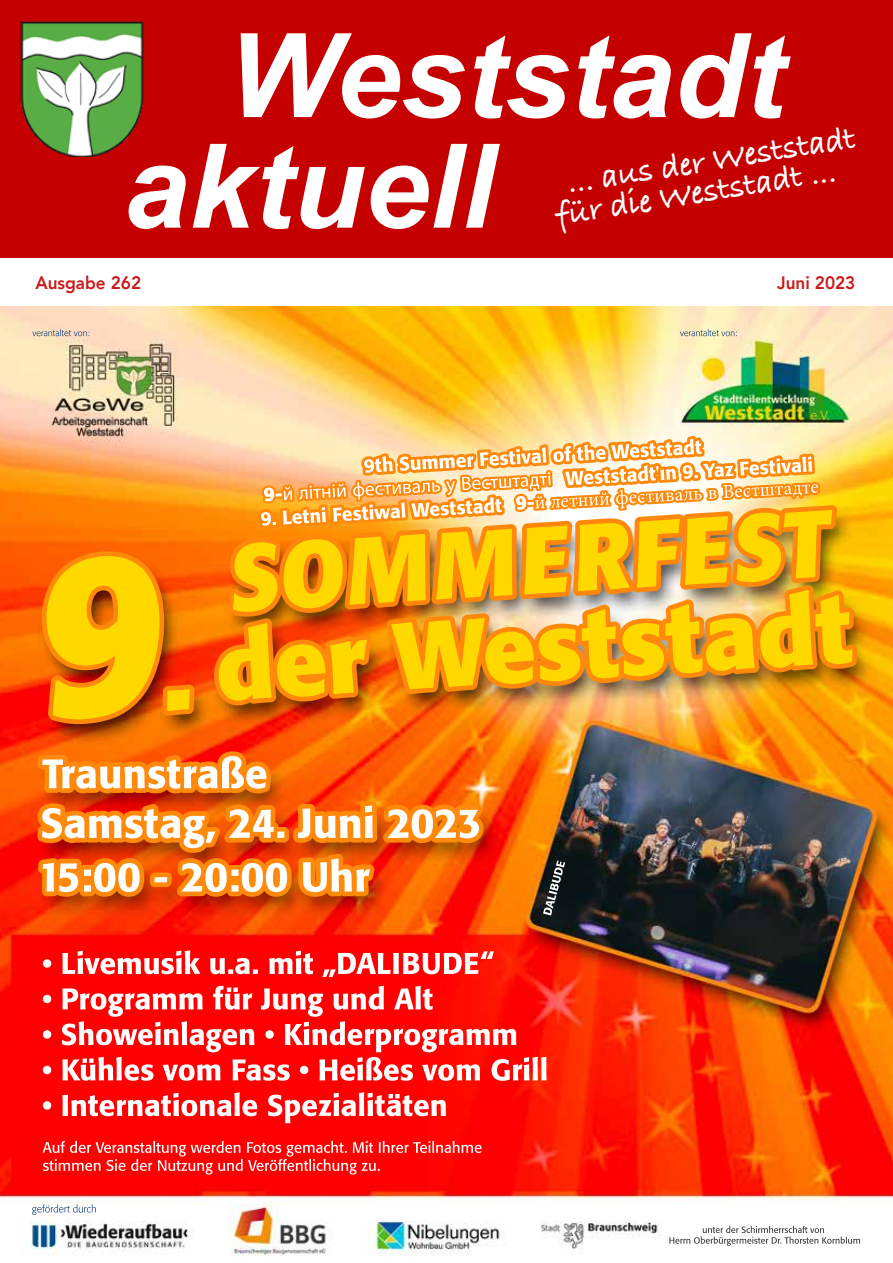
<style>
.page{position:relative;width:893px;height:1263px;background:#fff}
.page>*{position:absolute;margin:0;border:0;box-sizing:border-box;transform-origin:0 0}
.t1{font:italic 700 117px "Arial";color:#fff}
.t2{font:700 34.5px/30px "Bradley Hand ITCTT";color:#fff;scale:.95 1}
.t3{font:800 18px "Avenir";color:#cb1a1a;scale:.95 1}
</style>
<div class="page">
<div style="left:0;top:0;width:893px;height:257px;background:#c50000"></div>
<img style="left:20px;top:21px;width:124px;height:135px">
<img style="left:0;top:306px;width:893px;height:950px">
<img style="left:732px;top:505px;width:105px;height:82px">
<img style="left:578px;top:510px;width:254px;height:81px">
<img style="left:42px;top:551px;width:152px;height:173px">
<img style="left:45px;top:556px;width:145px;height:164px">
<img style="left:582px;top:585px;width:225px;height:5px">
<img style="left:582px;top:590px;width:270px;height:88px">
<img style="left:38px;top:751px;width:195px;height:42px">
<img style="left:42px;top:756px;width:202px;height:33px">
<img style="left:38px;top:801px;width:339px;height:42px">
<img style="left:42px;top:805px;width:414px;height:33px">
<img style="left:38px;top:854px;width:336px;height:43px">
<img style="left:43px;top:858px;width:309px;height:34px">
<img style="left:550px;top:860px;width:15px;height:31px">
<img style="left:78px;top:950px;width:416px;height:24px">
<img style="left:62px;top:986px;width:359px;height:24px">
<img style="left:62px;top:1021px;width:283px;height:24px">
<img style="left:98px;top:1057px;width:449px;height:23px">
<svg style="left:43px;top:1101px;width:8px;height:9px"></svg>
<img style="left:62px;top:1092px;width:346px;height:24px">
<img style="left:53px;top:329px;width:33px;height:7px">
<img style="left:700px;top:329px;width:34px;height:7px">
<img style="left:703px;top:1229px;width:67px;height:7px">
<img style="left:679px;top:1239px;width:88px;height:7px">
<img style="left:779px;top:1239px;width:47px;height:7px">
<img style="left:61px;top:1141px;width:190px;height:12px">
<img style="left:331px;top:1141px;width:129px;height:12px">
<img style="left:131px;top:1159px;width:156px;height:12px">
<img style="left:304px;top:1159px;width:41px;height:12px">
<img style="left:726px;top:1226px;width:71px;height:7px">
<img style="left:701px;top:1236px;width:93px;height:7px">
<img style="left:806px;top:1236px;width:51px;height:8px">
<img style="left:42px;top:1204px;width:54px;height:8px">
<img style="left:737px;top:454px;width:73px;height:24px">
<img style="left:740px;top:456px;width:72px;height:19px">
<img style="left:408px;top:500px;width:85px;height:20px">
<img style="left:449px;top:500px;width:53px;height:15px">
<img style="left:608px;top:436px;width:84px;height:25px">
<img style="left:649px;top:439px;width:53px;height:18px">
<img style="left:721px;top:482px;width:94px;height:18px">
<img style="left:723px;top:484px;width:95px;height:14px">
<img style="left:460px;top:470px;width:89px;height:2px">
<img style="left:353px;top:472px;width:198px;height:28px">
<h1 class="t1" style="left:227px;top:0;width:558px">Weststadt</h1>
<h1 class="t1" style="left:123px;top:111px;width:372px">aktuell</h1>
<p class="t2" style="left:548px;top:169px;width:326px;text-indent:17px;rotate:-9deg">... aus der Weststadt für die Weststadt ...</p>
<p class="t3" style="left:35px;top:268px;width:113px">Ausgabe 262</p>
<p class="t3" style="left:777px;top:268px;width:84px">Juni 2023</p>
</div>
